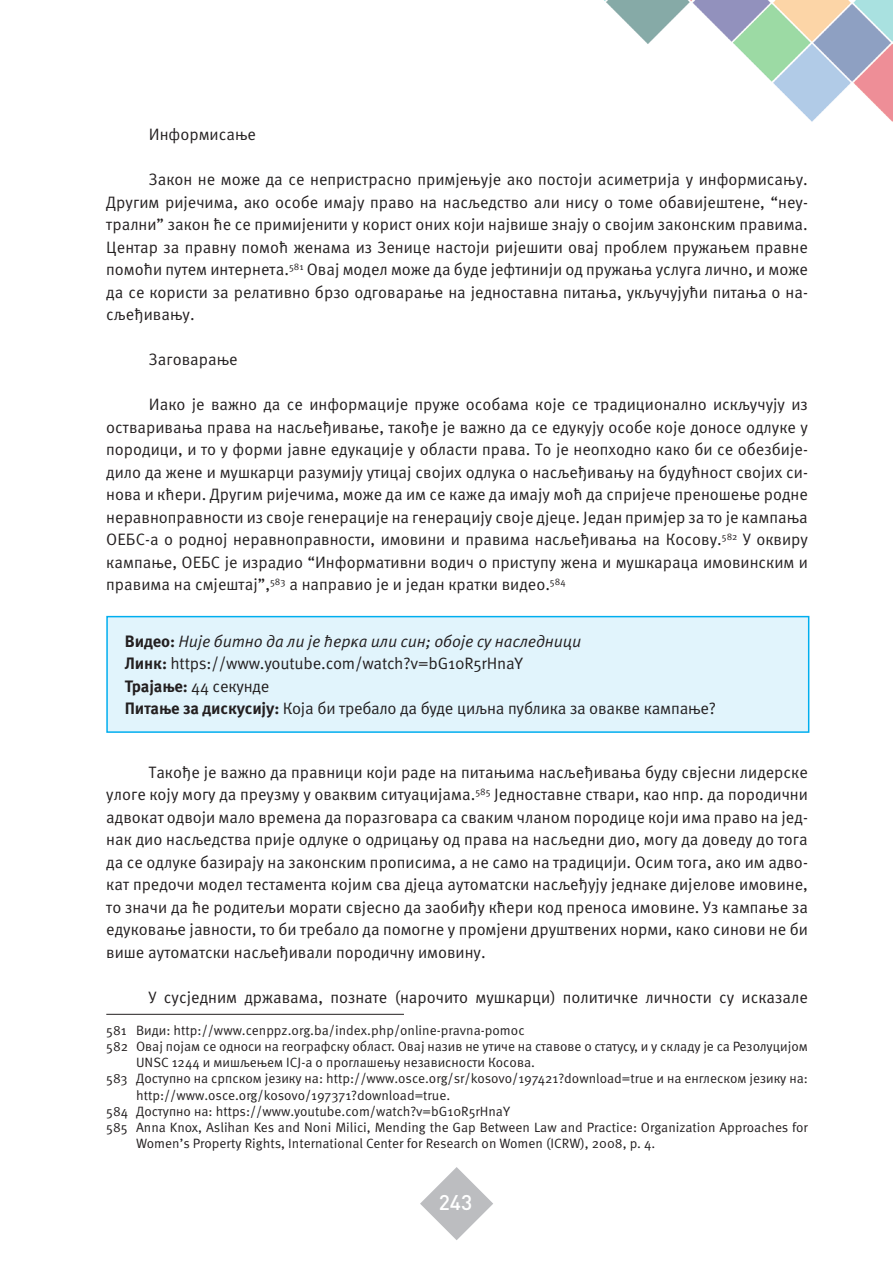
<style>
.page{position:relative;width:893px;height:1263px;background:#fff}
.page>*{position:absolute;margin:0;border:0;box-sizing:border-box;transform-origin:0 0}
.t1{font:500 21px "DIN Pro";color:#fff}
.t2{font:16.5px/22.5px "Meta Pro";color:#231f20;text-align:justify}
.t3{font:13.5px "Meta Pro";color:#231f20}
.s1{font-weight:700}
.s2{font-style:italic}
</style>
<div class="page">
<svg style="left:420px;top:1167px;width:73px;height:73px"></svg>
<img style="left:604px;top:0;width:289px;height:122px">
<div style="left:107px;top:617px;width:702px;height:115px;background:#e1f4fc"></div>
<div style="left:106px;top:616px;width:703px;height:117px;border:2px solid #00aeef"></div>
<hr style="left:106px;top:1014px;width:298px;height:1px;background:#231f20">
<p class="t2" style="left:149px;top:124px;width:109px">Информисање</p>
<p class="t2" style="left:106px;top:169px;width:703px;text-indent:43px">Закон не може да се непристрасно примјењује ако постоји асиметрија у информисању.<br>Другим ријечима, ако особе имају право на насљедство али нису о томе обавијештене, “неу&shy;трални” закон ће се примијенити у корист оних који највише знају о својим законским правима.<br>Центар за правну помоћ женама из Зенице настоји ријешити овај проблем пружањем правне помоћи путем интернета.<sup>581</sup> Овај модел може да буде јефтинији од пружања услуга лично, и може да се користи за релативно брзо одговарање на једноставна питања, укључујући питања о на&shy;сљеђивању.</p>
<p class="t2" style="left:149px;top:349px;width:90px">Заговарање</p>
<p class="t2" style="left:106px;top:394px;width:703px;text-indent:43px">Иако је важно да се информације пруже особама које се традиционално искључују из остваривања права на насљеђивање, такође је важно да се едукују особе које доносе одлуке у породици, и то у форми јавне едукације у области права. То је неопходно како би се обезбије&shy;дило да жене и мушкарци разумију утицај својих одлука о насљеђивању на будућност својих си&shy;нова и кћери. Другим ријечима, може да им се каже да имају моћ да спријече преношење родне неравноправности из своје генерације на генерацију своје дјеце. Један примјер за то је кампања ОЕБС-а о родној неравноправности, имовини и правима насљеђивања на Косову.<sup>582</sup> У оквиру кампање, ОЕБС је израдио “Информативни водич о приступу жена и мушкараца имовинским и правима на смјештај”,<sup>583</sup> а направио је и један кратки видео.<sup>584</sup></p>
<p class="t2" style="left:125px;top:630px;width:593px;text-align:left"><span class="s1">Видео:</span> <span class="s2">Није битно да ли је ћерка или син; обоје су наследници<br></span><span class="s1">Линк:</span> https://www.youtube.com/watch?v=bG10R5rHnaY<br><span class="s1">Трајање:</span> 44 секунде<br><span class="s1">Питање за дискусију:</span> Која би требало да буде циљна публика за овакве кампање?</p>
<p class="t2" style="left:106px;top:761px;width:703px;text-indent:43px">Такође је важно да правници који раде на питањима насљеђивања буду свјесни лидерске улоге коју могу да преузму у оваквим ситуацијама.<sup>585</sup> Једноставне ствари, као нпр. да породични адвокат одвоји мало времена да поразговара са сваким чланом породице који има право на јед&shy;нак дио насљедства прије одлуке о одрицању од права на насљедни дио, могу да доведу до тога да се одлуке базирају на законским прописима, а не само на традицији. Осим тога, ако им адво&shy;кат предочи модел тестамента којим сва дјеца аутоматски насљеђују једнаке дијелове имовине, то значи да ће родитељи морати свјесно да заобиђу кћери код преноса имовине. Уз кампање за едуковање јавности, то би требало да помогне у промјени друштвених норми, како синови не би више аутоматски насљеђивали породичну имовину.</p>
<p class="t2" style="left:149px;top:986px;width:661px">У сусједним државама, познате (нарочито мушкарци) политичке личности су исказале</p>
<p class="t3" style="left:106px;top:1021px;width:420px">581 Види: http://www.cenppz.org.ba/index.php/online-pravna-pomoc</p>
<p class="t3" style="left:106px;top:1038px;width:703px">582 Овај појам се односи на географску област. Овај назив не утиче на ставове о статусу, и у складу је са Резолуцијом</p>
<p class="t3" style="left:136px;top:1054px;width:400px">UNSC 1244 и мишљењем ICJ-а о проглашењу независности Косова.</p>
<p class="t3" style="left:106px;top:1070px;width:703px">583 Доступно на српском језику на: http://www.osce.org/sr/kosovo/197421?download=true и на енглеском језику на:</p>
<p class="t3" style="left:136px;top:1086px;width:316px">http://www.osce.org/kosovo/197371?download=true.</p>
<p class="t3" style="left:106px;top:1102px;width:405px">584 Доступно на: https://www.youtube.com/watch?v=bG10R5rHnaY</p>
<p class="t3" style="left:106px;top:1119px;width:703px">585 Anna Knox, Aslihan Kes and Noni Milici, Mending the Gap Between Law and Practice: Organization Approaches for</p>
<p class="t3" style="left:136px;top:1135px;width:521px">Women’s Property Rights, International Center for Research on Women (ICRW), 2008, p. 4.</p>
<p class="t1" style="left:439px;top:1188px;width:35px">243</p>
</div>
